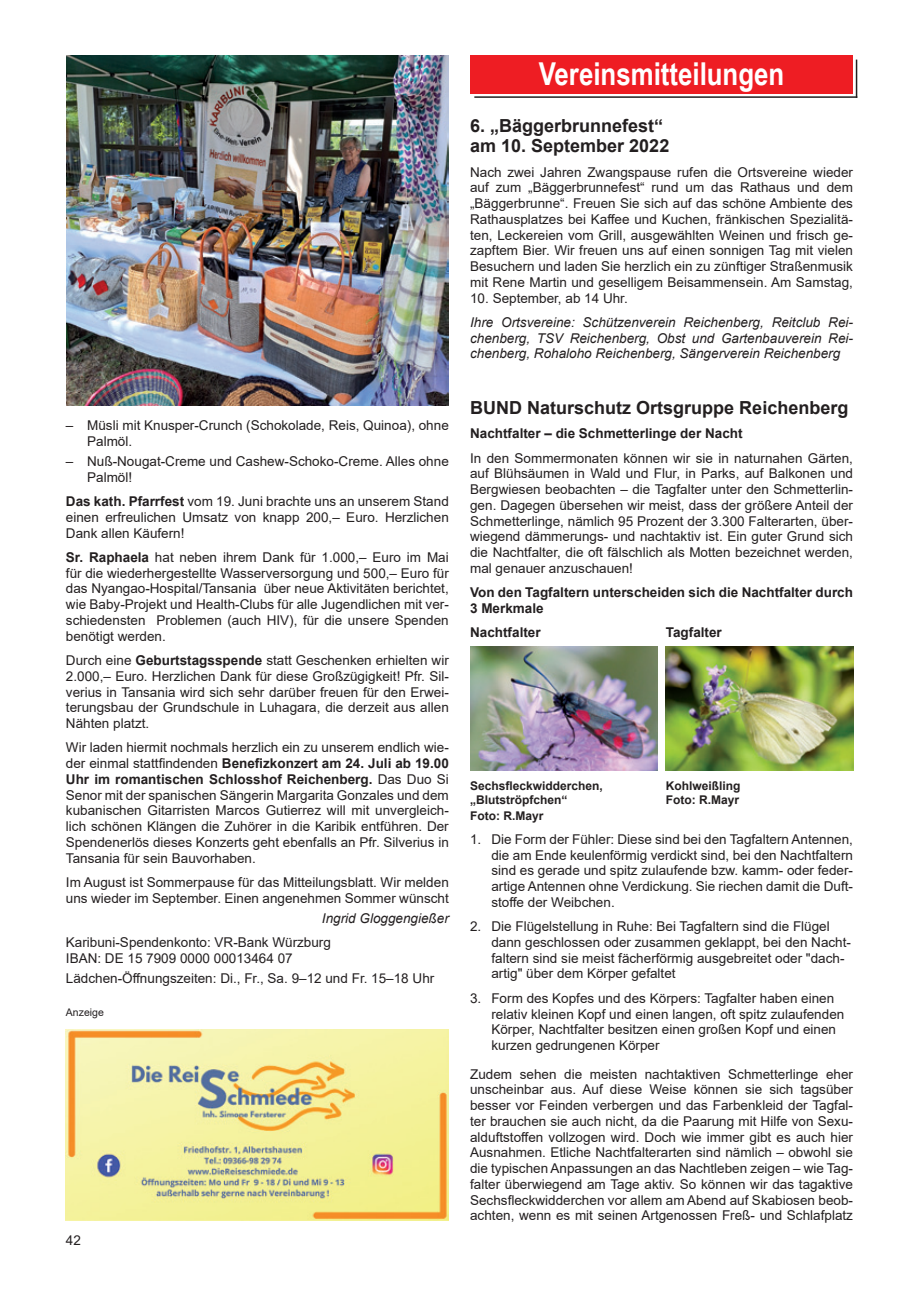
<style>
.page{position:relative;width:919px;height:1289px;background:#fff}
.page>*{position:absolute;margin:0;border:0;box-sizing:border-box;transform-origin:0 0}
.t1{font:700 31.5px "Arial Narrow";color:#fff}
.t2{font:700 18px/20px "Arial";color:#231f20}
.t3{font:13.5px/15.8px "Arial";color:#231f20;text-align:justify}
.t4{font:italic 13.5px/15.8px "Arial";color:#231f20;text-align:justify}
.t5{font:700 13.5px/15.8px "Arial";color:#231f20}
.t6{font:700 12px "Arial";color:#231f20}
.t7{font:10.5px "Arial";color:#231f20}
.s1{font-weight:700}
</style>
<div class="page">
<img style="left:66px;top:55px;width:383px;height:350px">
<div style="left:470px;top:55px;width:383px;height:39px;background:#ee1d23"></div>
<hr style="left:474px;top:96px;width:383px;height:2px;background:#231f20">
<hr style="left:855px;top:60px;width:2px;height:38px;background:#231f20">
<img style="left:470px;top:646px;width:187px;height:124px">
<img style="left:665px;top:646px;width:188px;height:124px">
<img style="left:66px;top:1029px;width:383px;height:191px">
<p class="t3" style="left:87px;top:417px;width:363px;text-indent:-21px">– Müsli mit Knusper-Crunch (Schokolade, Reis, Quinoa), ohne<br>Palmöl.</p>
<p class="t3" style="left:87px;top:453px;width:363px;text-indent:-21px">– Nuß-Nougat-Creme und Cashew-Schoko-Creme. Alles ohne<br>Palmöl!</p>
<p class="t3" style="left:66px;top:493px;width:384px"><span class="s1">Das kath. Pfarrfest</span> vom 19. Juni brachte uns an unserem Stand einen erfreulichen Umsatz von knapp 200,– Euro. Herzlichen Dank allen Käufern!</p>
<p class="t3" style="left:66px;top:549px;width:384px"><span class="s1">Sr. Raphaela</span> hat neben ihrem Dank für 1.000,– Euro im Mai für die wiederhergestellte Wasserversorgung und 500,– Euro für das Nyangao-Hospital/Tansania über neue Aktivitäten berichtet, wie Baby-Projekt und Health-Clubs für alle Jugendlichen mit ver&shy;schiedensten Problemen (auch HIV), für die unsere Spenden benötigt werden.</p>
<p class="t3" style="left:66px;top:652px;width:384px">Durch eine <span class="s1">Geburtstagsspende</span> statt Geschenken erhielten wir 2.000,– Euro. Herzlichen Dank für diese Großzügigkeit! Pfr. Sil&shy;verius in Tansania wird sich sehr darüber freuen für den Erwei&shy;terungsbau der Grundschule in Luhagara, die derzeit aus allen Nähten platzt.</p>
<p class="t3" style="left:66px;top:739px;width:384px">Wir laden hiermit nochmals herzlich ein zu unserem endlich wie&shy;der einmal stattfindenden <span class="s1">Benefizkonzert am 24. Juli ab 19.00<br>Uhr im romantischen Schlosshof Reichenberg.</span> Das Duo Si Senor mit der spanischen Sängerin Margarita Gonzales und dem kubanischen Gitarristen Marcos Gutierrez will mit unvergleich&shy;lich schönen Klängen die Zuhörer in die Karibik entführen. Der Spendenerlös dieses Konzerts geht ebenfalls an Pfr. Silverius in Tansania für sein Bauvorhaben.</p>
<p class="t3" style="left:66px;top:874px;width:384px">Im August ist Sommerpause für das Mitteilungsblatt. Wir melden uns wieder im September. Einen angenehmen Sommer wünscht</p>
<p class="t4" style="left:322px;top:910px;width:128px">Ingrid Gloggengießer</p>
<p class="t3" style="left:66px;top:934px;width:266px">Karibuni-Spendenkonto: VR-Bank Würzburg<br>IBAN: DE 15 7909 0000 00013464 07</p>
<p class="t3" style="left:66px;top:970px;width:370px">Lädchen-Öffnungszeiten: Di., Fr., Sa. 9–12 und Fr. 15–18 Uhr</p>
<p class="t7" style="left:66px;top:1005px;width:39px">Anzeige</p>
<p class="t3" style="left:66px;top:1231px;width:17px">42</p>
<h1 class="t1" style="left:538px;top:50px;width:247px">Vereinsmitteilungen</h1>
<h2 class="t2" style="left:470px;top:116px;width:201px">6. „Bäggerbrunnefest“ am 10. September 2022</h2>
<p class="t3" style="left:470px;top:164px;width:384px">Nach zwei Jahren Zwangspause rufen die Ortsvereine wieder auf zum „Bäggerbrunnefest“ rund um das Rathaus und dem „Bäggerbrunne“. Freuen Sie sich auf das schöne Ambiente des Rathausplatzes bei Kaffee und Kuchen, fränkischen Spezialitä&shy;ten, Leckereien vom Grill, ausgewählten Weinen und frisch ge&shy;zapftem Bier. Wir freuen uns auf einen sonnigen Tag mit vielen Besuchern und laden Sie herzlich ein zu zünftiger Straßenmusik mit Rene Martin und geselligem Beisammensein. Am Samstag,</p>
<p class="t3" style="left:470px;top:290px;width:159px">10. September, ab 14 Uhr.</p>
<p class="t4" style="left:470px;top:314px;width:384px">Ihre Ortsvereine: Schützenverein Reichenberg, Reitclub Rei&shy;chenberg, TSV Reichenberg, Obst und Gartenbauverein Rei&shy;chenberg, Rohaloho Reichenberg, Sängerverein Reichenberg</p>
<h2 class="t2" style="left:470px;top:398px;width:380px">BUND Naturschutz Ortsgruppe Reichenberg</h2>
<p class="t5" style="left:470px;top:426px;width:274px">Nachtfalter – die Schmetterlinge der Nacht</p>
<p class="t3" style="left:470px;top:450px;width:384px">In den Sommermonaten können wir sie in naturnahen Gärten, auf Blühsäumen in Wald und Flur, in Parks, auf Balkonen und Bergwiesen beobachten – die Tagfalter unter den Schmetterlin&shy;gen. Dagegen übersehen wir meist, dass der größere Anteil der Schmetterlinge, nämlich 95 Prozent der 3.300 Falterarten, über&shy;wiegend dämmerungs- und nachtaktiv ist. Ein guter Grund sich die Nachtfalter, die oft fälschlich als Motten bezeichnet werden, mal genauer anzuschauen!</p>
<p class="t5" style="left:470px;top:585px;width:384px">Von den Tagfaltern unterscheiden sich die Nachtfalter durch<br>3 Merkmale</p>
<p class="t5" style="left:470px;top:625px;width:72px">Nachtfalter</p>
<p class="t5" style="left:665px;top:625px;width:58px">Tagfalter</p>
<p class="t6" style="left:470px;top:777px;width:134px">Sechsfleckwidderchen,</p>
<p class="t6" style="left:665px;top:777px;width:76px">Kohlweißling</p>
<p class="t6" style="left:470px;top:791px;width:99px">„Blutströpfchen“</p>
<p class="t6" style="left:665px;top:791px;width:75px">Foto: R.Mayr</p>
<p class="t6" style="left:470px;top:807px;width:75px">Foto: R.Mayr</p>
<p class="t3" style="left:491px;top:831px;width:363px;text-indent:-21px">1. Die Form der Fühler: Diese sind bei den Tagfaltern Antennen, die am Ende keulenförmig verdickt sind, bei den Nachtfaltern sind es gerade und spitz zulaufende bzw. kamm- oder feder&shy;artige Antennen ohne Verdickung. Sie riechen damit die Duft&shy;stoffe der Weibchen.</p>
<p class="t3" style="left:491px;top:918px;width:361px;text-align:left;text-indent:-21px">2. Die Flügelstellung in Ruhe: Bei Tagfaltern sind die Flügel dann geschlossen oder zusammen geklappt, bei den Nacht&shy;faltern sind sie meist fächerförmig ausgebreitet oder "dach&shy;artig" über dem Körper gefaltet</p>
<p class="t3" style="left:491px;top:990px;width:354px;text-align:left;text-indent:-21px">3. Form des Kopfes und des Körpers: Tagfalter haben einen relativ kleinen Kopf und einen langen, oft spitz zulaufenden Körper, Nachtfalter besitzen einen großen Kopf und einen kurzen gedrungenen Körper</p>
<p class="t3" style="left:470px;top:1065px;width:384px">Zudem sehen die meisten nachtaktiven Schmetterlinge eher unscheinbar aus. Auf diese Weise können sie sich tagsüber besser vor Feinden verbergen und das Farbenkleid der Tagfal&shy;ter brauchen sie auch nicht, da die Paarung mit Hilfe von Sexu&shy;alduftstoffen vollzogen wird. Doch wie immer gibt es auch hier Ausnahmen. Etliche Nachtfalterarten sind nämlich – obwohl sie die typischen Anpassungen an das Nachtleben zeigen – wie Tag&shy;falter überwiegend am Tage aktiv. So können wir das tagaktive Sechsfleckwidderchen vor allem am Abend auf Skabiosen beob&shy;achten, wenn es mit seinen Artgenossen Freß- und Schlafplatz</p>
</div>
